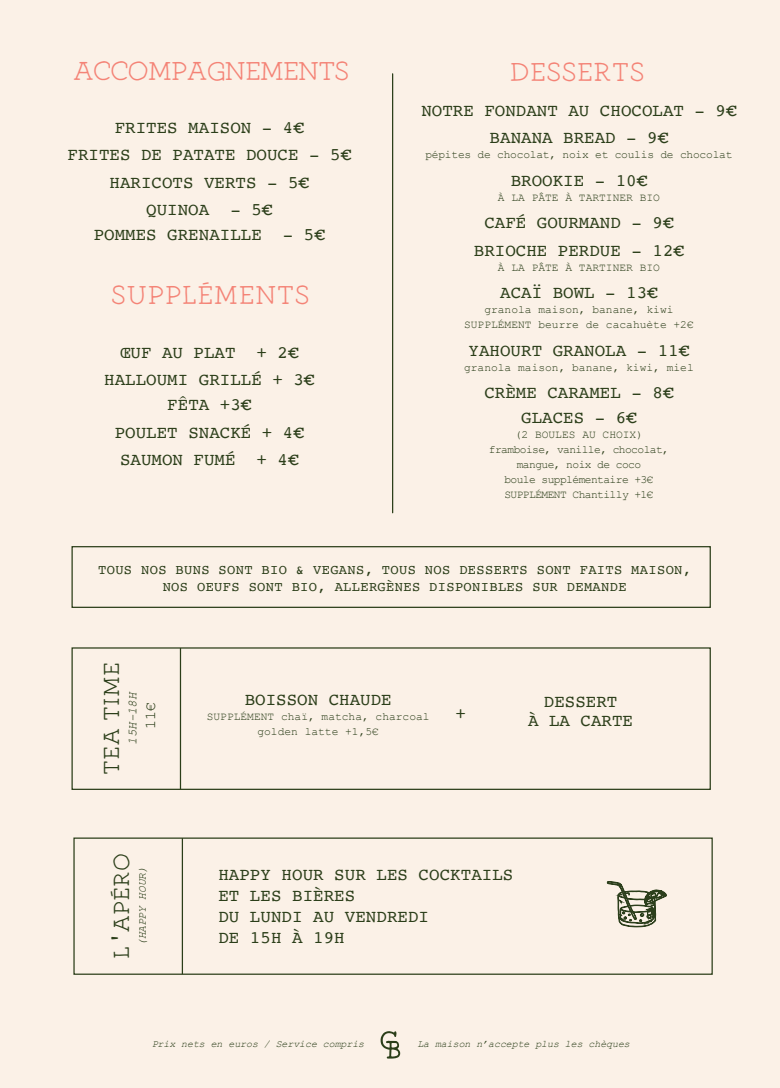
<style>
.page{position:relative;width:780px;height:1088px;background:#fbf1e7}
.page>*{position:absolute;margin:0;border:0;box-sizing:border-box;transform-origin:0 0}
.t1{font:31.25px "BOHEME Regular";color:#f48376}
.t2{font:31.25px "BOHEME Regular";letter-spacing:-.05em;color:#f48376}
.t3{font:26.25px "BOHEME Regular";color:#2b3e19}
.t4{font:17.5px/27.5px "Courier";color:#2b3e19;text-align:center}
.t5{font:15px "Courier New";color:#2b3e19}
.t6{font:13.75px/17.5px "Courier";letter-spacing:.025em;color:#2b3e19;text-align:center}
.t7{font:italic 12.5px "Courier New";letter-spacing:-.01em;color:#2b3e19}
.t8{font:11.25px/15px "Courier New";color:#2b3e19;text-align:center}
.t9{font:11.25px/15px "Courier New";letter-spacing:-.05em;color:#2b3e19;text-align:center}
.t10{font:11.25px "Courier New";letter-spacing:-.02em;color:#2b3e19}
.t11{font:italic 11.25px "Courier New";color:#2b3e19}
.t12{font:italic 10px "Courier New";letter-spacing:-.01em;color:#2b3e19}
.s1{font-family:"Courier"}
</style>
<div class="page">
<hr style="left:392px;top:74px;width:1px;height:439px;background:#2b3e19">
<div style="left:71px;top:546px;width:639px;height:62px;border:1px solid #2b3e19"></div>
<svg style="left:380px;top:1031px;width:20px;height:27px"></svg>
<div style="left:71px;top:647px;width:639px;height:143px;border:1px solid #2b3e19"></div>
<hr style="left:180px;top:648px;width:1px;height:141px;background:#2b3e19">
<div style="left:73px;top:837px;width:639px;height:138px;border:1px solid #2b3e19"></div>
<hr style="left:182px;top:838px;width:1px;height:136px;background:#2b3e19">
<svg style="left:607px;top:881px;width:59px;height:46px"></svg>
<h1 class="t2" style="left:72px;top:51px;width:278px">ACCOMPAGNEMENTS</h1>
<p class="t4" style="left:67px;top:113px;width:285px">FRITES MAISON - 4€<br>FRITES DE PATATE DOUCE - 5€<br>HARICOTS VERTS - 5€<br>QUINOA - 5€</p>
<p class="t4" style="left:94px;top:221px;width:233px">POMMES GRENAILLE - 5€</p>
<h1 class="t1" style="left:111px;top:275px;width:200px">SUPPLÉMENTS</h1>
<p class="t4" style="left:104px;top:338px;width:212px">ŒUF AU PLAT + 2€<br>HALLOUMI GRILLÉ + 3€</p>
<p class="t4" style="left:115px;top:391px;width:191px">FÊTA +3€<br>POULET SNACKÉ + 4€<br>SAUMON FUMÉ + 4€</p>
<h1 class="t1" style="left:509px;top:52px;width:137px">DESSERTS</h1>
<p class="t4" style="left:421px;top:96px;width:317px">NOTRE FONDANT AU CHOCOLAT - 9€<br>BANANA BREAD - 9€</p>
<p class="t10" style="left:425px;top:148px;width:308px">pépites de chocolat, noix et coulis de chocolat</p>
<p class="t4" style="left:510px;top:166px;width:138px">BROOKIE - 10€</p>
<p class="t8" style="left:498px;top:189px;width:164px">À LA PÂTE À TARTINER BIO</p>
<p class="t4" style="left:474px;top:208px;width:212px">CAFÉ GOURMAND - 9€<br>BRIOCHE PERDUE - 12€</p>
<p class="t8" style="left:498px;top:259px;width:164px">À LA PÂTE À TARTINER BIO</p>
<p class="t4" style="left:500px;top:278px;width:159px">ACAÏ BOWL - 13€</p>
<p class="t8" style="left:464px;top:302px;width:231px">granola maison, banane, kiwi<br>SUPPLÉMENT beurre de cacahuète +2€</p>
<p class="t4" style="left:468px;top:336px;width:222px">YAHOURT GRANOLA - 11€</p>
<p class="t8" style="left:464px;top:359px;width:231px">granola maison, banane, kiwi, miel</p>
<p class="t4" style="left:484px;top:380px;width:191px;line-height:25px">CRÈME CARAMEL - 8€<br>GLACES - 6€</p>
<p class="t9" style="left:489px;top:427px;width:182px">(2 BOULES AU CHOIX) framboise, vanille, chocolat, mangue, noix de coco<br>boule supplémentaire +3€<br>SUPPLÉMENT Chantilly +1€</p>
<p class="t6" style="left:98px;top:560px;width:594px">TOUS NOS BUNS SONT BIO &amp; VEGANS, TOUS NOS DESSERTS SONT FAITS MAISON,<br>NOS OEUFS SONT BIO, ALLERGÈNES DISPONIBLES SUR DEMANDE</p>
<h2 class="t3" style="left:95px;top:775px;width:114px;rotate:-90deg">TEA TIME</h2>
<p class="t7" style="left:124px;top:744px;width:54px;rotate:-90deg">15H-18H</p>
<p class="t4" style="left:245px;top:686px;width:149px">BOISSON CHAUDE</p>
<p class="t5" style="left:141px;top:729px;width:28px;rotate:-90deg">11€</p>
<p class="t8" style="left:207px;top:709px;width:224px">SUPPLÉMENT chaï, matcha, charcoal golden latte +1,5€</p>
<p class="t4" style="left:455px;top:699px;width:12px">+</p>
<p class="t4" style="left:528px;top:692px;width:106px;line-height:18.8px">DESSERT<br>À LA CARTE</p>
<h2 class="t3" style="left:105px;top:959px;width:108px;rotate:-90deg">L<span class="s1">'</span>APÉRO</h2>
<p class="t11" style="left:135px;top:946px;width:81px;rotate:-90deg">(HAPPY HOUR)</p>
<p class="t4" style="left:218px;top:863px;width:296px;line-height:21.2px;text-align:left">HAPPY HOUR SUR LES COCKTAILS<br>ET LES BIÈRES<br>DU LUNDI AU VENDREDI<br>DE 15H À 19H</p>
<p class="t12" style="left:152px;top:1037px;width:214px">Prix nets en euros / Service compris</p>
<p class="t12" style="left:417px;top:1037px;width:214px">La maison n’accepte plus les chèques</p>
</div>
